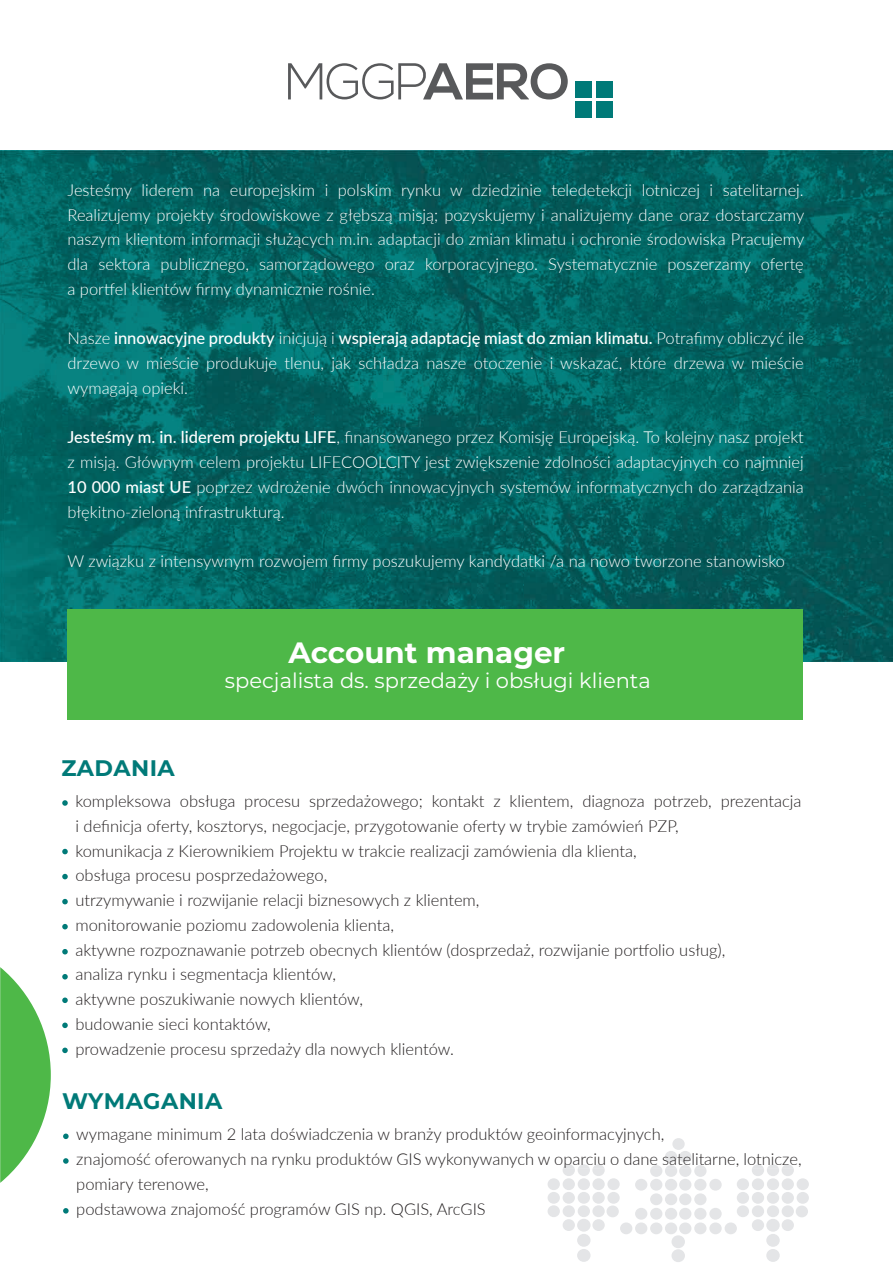
<style>
.page{position:relative;width:893px;height:1263px;background:#fff}
.page>*{position:absolute;margin:0;border:0;box-sizing:border-box;transform-origin:0 0}
.t1{font:700 29.4px "Montserrat";color:#fff}
.t2{font:700 22.5px "Montserrat";letter-spacing:.02em;color:#007a78}
.t3{font:21px "Montserrat";color:#fff}
.t4{font:300 16.5px/24.8px "Lato";color:#fff;text-align:justify}
.t5{font:300 16.5px/24.8px "Lato";color:#231f20}
.s1{font-weight:500}
</style>
<div class="page">
<div style="left:576px;top:81px;width:16px;height:16px;background:#007a78"></div>
<div style="left:576px;top:101px;width:16px;height:17px;background:#007a78"></div>
<div style="left:596px;top:81px;width:16px;height:16px;background:#007a78"></div>
<div style="left:596px;top:101px;width:16px;height:17px;background:#007a78"></div>
<svg style="left:288px;top:63px;width:280px;height:36px"></svg>
<svg style="left:62px;top:800px;width:6px;height:6px"></svg>
<svg style="left:62px;top:924px;width:6px;height:5px"></svg>
<svg style="left:62px;top:949px;width:6px;height:5px"></svg>
<svg style="left:62px;top:974px;width:6px;height:5px"></svg>
<svg style="left:62px;top:997px;width:6px;height:6px"></svg>
<svg style="left:62px;top:1022px;width:6px;height:6px"></svg>
<svg style="left:62px;top:1047px;width:6px;height:6px"></svg>
<svg style="left:62px;top:849px;width:6px;height:5px"></svg>
<svg style="left:62px;top:874px;width:6px;height:5px"></svg>
<svg style="left:62px;top:899px;width:6px;height:5px"></svg>
<svg style="left:63px;top:1133px;width:6px;height:6px"></svg>
<svg style="left:63px;top:1158px;width:6px;height:6px"></svg>
<svg style="left:63px;top:1208px;width:6px;height:5px"></svg>
<svg style="left:0;top:151px;width:893px;height:510px;background:#026462"></svg>
<div style="left:68px;top:609px;width:735px;height:110px;background:#4eb848"></div>
<svg style="left:0;top:967px;width:51px;height:216px"></svg>
<div style="left:577px;top:1234px;width:13px;height:13px;background:#e4e5e7;border-radius:50%"></div>
<div style="left:577px;top:1219px;width:13px;height:12px;background:#e4e5e7;border-radius:50%"></div>
<div style="left:592px;top:1205px;width:13px;height:12px;background:#e4e5e7;border-radius:50%"></div>
<div style="left:563px;top:1205px;width:12px;height:12px;background:#e4e5e7;border-radius:50%"></div>
<div style="left:606px;top:1205px;width:13px;height:12px;background:#e4e5e7;border-radius:50%"></div>
<div style="left:578px;top:1178px;width:12px;height:12px;background:#e4e5e7;border-radius:50%"></div>
<div style="left:563px;top:1178px;width:12px;height:12px;background:#e4e5e7;border-radius:50%"></div>
<div style="left:548px;top:1178px;width:12px;height:12px;background:#e4e5e7;border-radius:50%"></div>
<div style="left:607px;top:1178px;width:13px;height:12px;background:#e4e5e7;border-radius:50%"></div>
<div style="left:592px;top:1219px;width:13px;height:12px;background:#e4e5e7;border-radius:50%"></div>
<div style="left:563px;top:1219px;width:12px;height:12px;background:#e4e5e7;border-radius:50%"></div>
<div style="left:578px;top:1205px;width:12px;height:12px;background:#e4e5e7;border-radius:50%"></div>
<div style="left:548px;top:1205px;width:12px;height:12px;background:#e4e5e7;border-radius:50%"></div>
<div style="left:592px;top:1192px;width:13px;height:12px;background:#e4e5e7;border-radius:50%"></div>
<div style="left:578px;top:1192px;width:12px;height:12px;background:#e4e5e7;border-radius:50%"></div>
<div style="left:563px;top:1192px;width:12px;height:12px;background:#e4e5e7;border-radius:50%"></div>
<div style="left:548px;top:1192px;width:12px;height:12px;background:#e4e5e7;border-radius:50%"></div>
<div style="left:607px;top:1192px;width:13px;height:12px;background:#e4e5e7;border-radius:50%"></div>
<div style="left:592px;top:1178px;width:13px;height:12px;background:#e4e5e7;border-radius:50%"></div>
<svg style="left:563px;top:1164px;width:42px;height:12px"></svg>
<div style="left:577px;top:1249px;width:13px;height:13px;background:#e4e5e7;border-radius:50%"></div>
<div style="left:671px;top:1249px;width:14px;height:13px;background:#e4e5e7;border-radius:50%"></div>
<div style="left:679px;top:1208px;width:12px;height:12px;background:#e4e5e7;border-radius:50%"></div>
<div style="left:665px;top:1208px;width:12px;height:12px;background:#e4e5e7;border-radius:50%"></div>
<div style="left:694px;top:1222px;width:12px;height:12px;background:#e4e5e7;border-radius:50%"></div>
<div style="left:694px;top:1208px;width:12px;height:12px;background:#e4e5e7;border-radius:50%"></div>
<div style="left:679px;top:1193px;width:12px;height:12px;background:#e4e5e7;border-radius:50%"></div>
<div style="left:694px;top:1193px;width:12px;height:12px;background:#e4e5e7;border-radius:50%"></div>
<div style="left:709px;top:1222px;width:13px;height:12px;background:#e4e5e7;border-radius:50%"></div>
<div style="left:709px;top:1208px;width:13px;height:12px;background:#e4e5e7;border-radius:50%"></div>
<div style="left:725px;top:1222px;width:12px;height:12px;background:#e4e5e7;border-radius:50%"></div>
<div style="left:620px;top:1222px;width:12px;height:12px;background:#e4e5e7;border-radius:50%"></div>
<div style="left:635px;top:1222px;width:12px;height:12px;background:#e4e5e7;border-radius:50%"></div>
<div style="left:650px;top:1222px;width:12px;height:12px;background:#e4e5e7;border-radius:50%"></div>
<div style="left:635px;top:1208px;width:12px;height:12px;background:#e4e5e7;border-radius:50%"></div>
<div style="left:650px;top:1208px;width:12px;height:12px;background:#e4e5e7;border-radius:50%"></div>
<div style="left:665px;top:1193px;width:12px;height:12px;background:#e4e5e7;border-radius:50%"></div>
<div style="left:650px;top:1193px;width:12px;height:12px;background:#e4e5e7;border-radius:50%"></div>
<div style="left:665px;top:1179px;width:12px;height:11px;background:#e4e5e7;border-radius:50%"></div>
<div style="left:679px;top:1179px;width:12px;height:11px;background:#e4e5e7;border-radius:50%"></div>
<div style="left:694px;top:1179px;width:12px;height:11px;background:#e4e5e7;border-radius:50%"></div>
<div style="left:650px;top:1179px;width:12px;height:11px;background:#e4e5e7;border-radius:50%"></div>
<div style="left:709px;top:1179px;width:13px;height:11px;background:#e4e5e7;border-radius:50%"></div>
<div style="left:635px;top:1179px;width:12px;height:11px;background:#e4e5e7;border-radius:50%"></div>
<svg style="left:650px;top:1151px;width:56px;height:26px"></svg>
<div style="left:672px;top:1138px;width:13px;height:12px;background:#e4e5e7;border-radius:50%"></div>
<div style="left:679px;top:1222px;width:12px;height:12px;background:#e4e5e7;border-radius:50%"></div>
<div style="left:665px;top:1222px;width:12px;height:12px;background:#e4e5e7;border-radius:50%"></div>
<div style="left:671px;top:1235px;width:14px;height:13px;background:#e4e5e7;border-radius:50%"></div>
<div style="left:766px;top:1234px;width:14px;height:13px;background:#e4e5e7;border-radius:50%"></div>
<div style="left:766px;top:1219px;width:14px;height:13px;background:#e4e5e7;border-radius:50%"></div>
<div style="left:782px;top:1205px;width:12px;height:12px;background:#e4e5e7;border-radius:50%"></div>
<div style="left:752px;top:1205px;width:12px;height:12px;background:#e4e5e7;border-radius:50%"></div>
<div style="left:796px;top:1205px;width:12px;height:12px;background:#e4e5e7;border-radius:50%"></div>
<div style="left:767px;top:1178px;width:12px;height:12px;background:#e4e5e7;border-radius:50%"></div>
<div style="left:752px;top:1178px;width:12px;height:12px;background:#e4e5e7;border-radius:50%"></div>
<div style="left:737px;top:1178px;width:12px;height:12px;background:#e4e5e7;border-radius:50%"></div>
<div style="left:797px;top:1178px;width:12px;height:12px;background:#e4e5e7;border-radius:50%"></div>
<div style="left:782px;top:1219px;width:12px;height:12px;background:#e4e5e7;border-radius:50%"></div>
<div style="left:752px;top:1219px;width:12px;height:12px;background:#e4e5e7;border-radius:50%"></div>
<div style="left:767px;top:1205px;width:12px;height:12px;background:#e4e5e7;border-radius:50%"></div>
<div style="left:737px;top:1205px;width:12px;height:12px;background:#e4e5e7;border-radius:50%"></div>
<div style="left:782px;top:1192px;width:12px;height:12px;background:#e4e5e7;border-radius:50%"></div>
<div style="left:767px;top:1192px;width:12px;height:12px;background:#e4e5e7;border-radius:50%"></div>
<div style="left:752px;top:1192px;width:12px;height:12px;background:#e4e5e7;border-radius:50%"></div>
<div style="left:737px;top:1192px;width:12px;height:12px;background:#e4e5e7;border-radius:50%"></div>
<div style="left:797px;top:1192px;width:12px;height:12px;background:#e4e5e7;border-radius:50%"></div>
<div style="left:782px;top:1178px;width:12px;height:12px;background:#e4e5e7;border-radius:50%"></div>
<svg style="left:752px;top:1164px;width:42px;height:12px"></svg>
<div style="left:766px;top:1249px;width:14px;height:13px;background:#e4e5e7;border-radius:50%"></div>
<p class="t4" style="left:68px;top:177px;width:738px">Jesteśmy liderem na europejskim i polskim rynku w dziedzinie teledetekcji lotniczej i satelitarnej.<br>Realizujemy projekty środowiskowe z głębszą misją; pozyskujemy i analizujemy dane oraz dostarczamy naszym klientom informacji służących m.in. adaptacji do zmian klimatu i ochronie środowiska Pracujemy dla sektora publicznego, samorządowego oraz korporacyjnego. Systematycznie poszerzamy ofertę a portfel klientów firmy dynamicznie rośnie.</p>
<p class="t4" style="left:68px;top:325px;width:738px">Nasze <span class="s1">innowacyjne produkty</span> inicjują i <span class="s1">wspierają adaptację miast do zmian klimatu.</span> Potrafimy obliczyć ile drzewo w mieście produkuje tlenu, jak schładza nasze otoczenie i wskazać, które drzewa w mieście wymagają opieki.</p>
<p class="t4" style="left:68px;top:424px;width:738px"><span class="s1">Jesteśmy m. in. liderem projektu LIFE</span>, finansowanego przez Komisję Europejską. To kolejny nasz projekt z misją. Głównym celem projektu LIFECOOLCITY jest zwiększenie zdolności adaptacyjnych co najmniej <span class="s1">10 000 miast UE</span> poprzez wdrożenie dwóch innowacyjnych systemów informatycznych do zarządzania błękitno-zieloną infrastrukturą.</p>
<p class="t4" style="left:68px;top:548px;width:719px">W związku z intensywnym rozwojem firmy poszukujemy kandydatki /a na nowo tworzone stanowisko</p>
<h2 class="t2" style="left:61px;top:752px;width:115px">ZADANIA</h2>
<h1 class="t1" style="left:288px;top:632px;width:278px">Account manager</h1>
<p class="t3" style="left:225px;top:666px;width:427px">specjalista ds. sprzedaży i obsługi klienta</p>
<p class="t5" style="left:75px;top:788px;width:728px">kompleksowa obsługa procesu sprzedażowego; kontakt z klientem, diagnoza potrzeb, prezentacja i definicja oferty, kosztorys, negocjacje, przygotowanie oferty w trybie zamówień PZP,<br>komunikacja z Kierownikiem Projektu w trakcie realizacji zamówienia dla klienta,<br>obsługa procesu posprzedażowego,<br>utrzymywanie i rozwijanie relacji biznesowych z klientem,<br>monitorowanie poziomu zadowolenia klienta,<br>aktywne rozpoznawanie potrzeb obecnych klientów (dosprzedaż, rozwijanie portfolio usług),<br>analiza rynku i segmentacja klientów,<br>aktywne poszukiwanie nowych klientów,<br>budowanie sieci kontaktów,<br>prowadzenie procesu sprzedaży dla nowych klientów.</p>
<h2 class="t2" style="left:62px;top:1085px;width:162px">WYMAGANIA</h2>
<p class="t5" style="left:76px;top:1121px;width:590px">wymagane minimum 2 lata doświadczenia w branży produktów geoinformacyjnych,</p>
<p class="t5" style="left:76px;top:1171px;width:411px">pomiary terenowe,<br>podstawowa znajomość programów GIS np. QGIS, ArcGIS</p>
<p class="t5" style="left:76px;top:1146px;width:727px">znajomość oferowanych na rynku produktów GIS wykonywanych w oparciu o dane satelitarne, lotnicze,</p>
</div>
